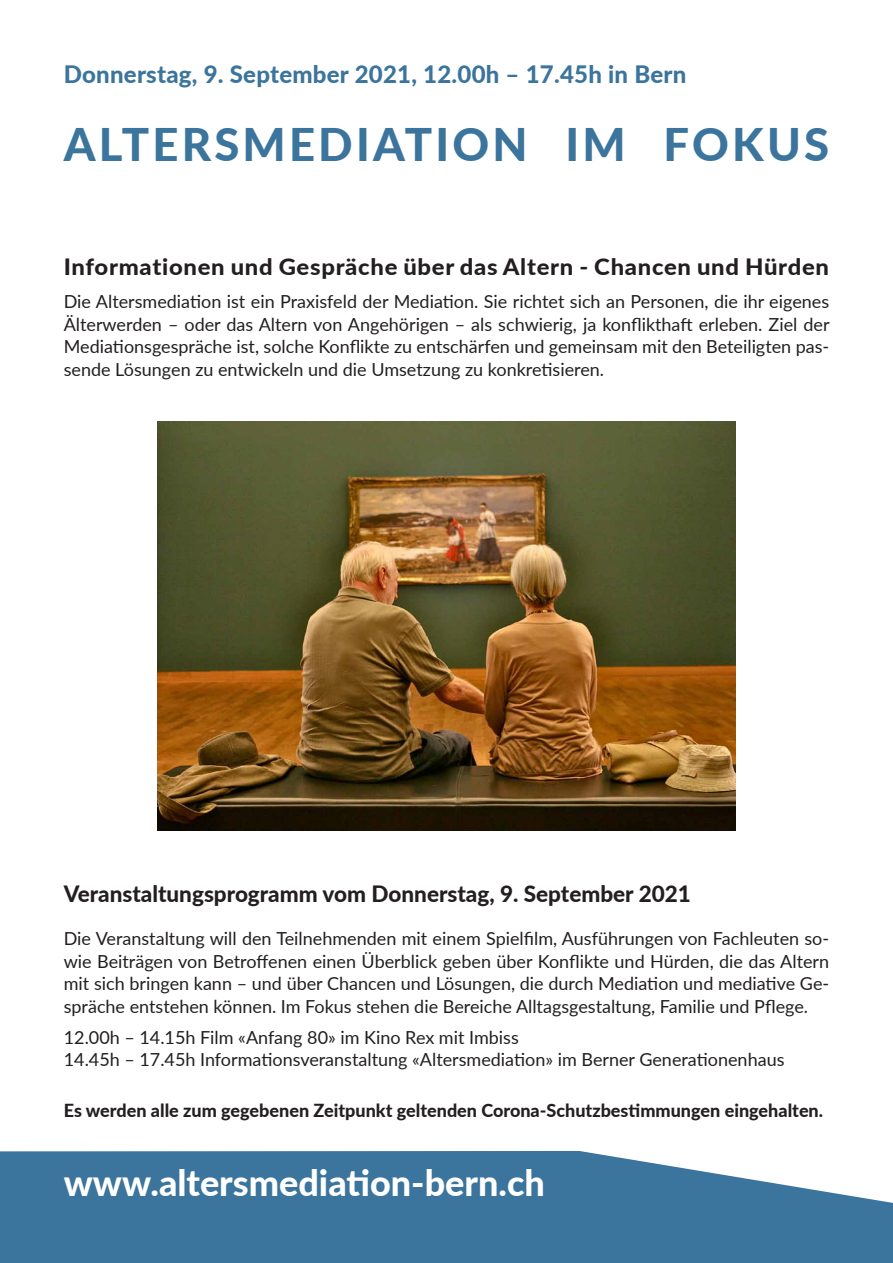
<style>
.page{position:relative;width:893px;height:1263px;background:#fff}
.page>*{position:absolute;margin:0;border:0;box-sizing:border-box;transform-origin:0 0}
.t1{font:800 45px "Lato";letter-spacing:.07em;color:#3b749c}
.t2{font:800 36px "Lato";color:#fff}
.t3{font:800 24px "Lato";letter-spacing:.01em;color:#3b749c}
.t4{font:800 22.5px "Lato";letter-spacing:.02em;color:#231f20;scale:1.06 1}
.t5{font:800 22.5px "Lato";color:#231f20}
.t6{font:18px/22.5px "Lato";color:#231f20;text-align:justify}
.t7{font:800 18px "Lato";color:#231f20}
</style>
<div class="page">
<svg style="left:0;top:1151px;width:893px;height:112px;background:#4b7fa4"></svg>
<img style="left:157px;top:421px;width:579px;height:409px">
<p class="t3" style="left:64px;top:57px;width:624px">Donnerstag, 9. September 2021, 12.00h – 17.45h in Bern</p>
<p class="t1" style="left:64px;top:111px;width:767px">ALTERSMEDIATION IM FOKUS</p>
<p class="t4" style="left:64px;top:250px;width:723px">Informationen und Gespräche über das Altern - Chancen und Hürden</p>
<p class="t6" style="left:64px;top:289px;width:767px">Die Altersmediation ist ein Praxisfeld der Mediation. Sie richtet sich an Personen, die ihr eigenes Älterwerden – oder das Altern von Angehörigen – als schwierig, ja konflikthaft erleben. Ziel der Mediationsgespräche ist, solche Konflikte zu entschärfen und gemeinsam mit den Beteiligten pas&shy;sende Lösungen zu entwickeln und die Umsetzung zu konkretisieren.</p>
<p class="t5" style="left:64px;top:877px;width:629px">Veranstaltungsprogramm vom Donnerstag, 9. September 2021</p>
<p class="t6" style="left:64px;top:927px;width:767px">Die Veranstaltung will den Teilnehmenden mit einem Spielfilm, Ausführungen von Fachleuten so&shy;wie Beiträgen von Betroffenen einen Überblick geben über Konflikte und Hürden, die das Altern mit sich bringen kann – und über Chancen und Lösungen, die durch Mediation und mediative Ge&shy;spräche entstehen können. Im Fokus stehen die Bereiche Alltagsgestaltung, Familie und Pflege.</p>
<p class="t6" style="left:64px;top:1025px;width:722px">12.00h – 14.15h Film «Anfang 80» im Kino Rex mit Imbiss<br>14.45h – 17.45h Informationsveranstaltung «Altersmediation» im Berner Generationenhaus</p>
<p class="t7" style="left:64px;top:1097px;width:761px">Es werden alle zum gegebenen Zeitpunkt geltenden Corona-Schutzbestimmungen eingehalten.</p>
<p class="t2" style="left:64px;top:1156px;width:483px">www.altersmediation-bern.ch</p>
</div>
